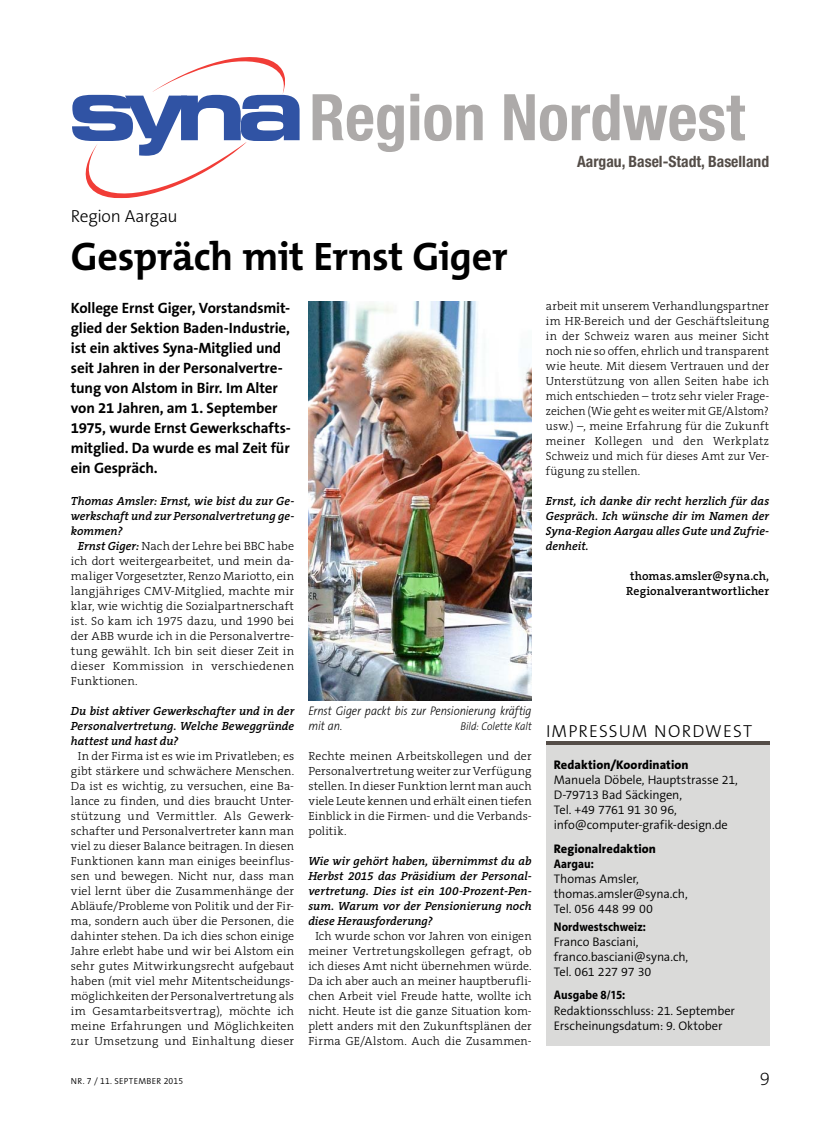
<style>
.page{position:relative;width:833px;height:1134px;background:#fff}
.page>*{position:absolute;margin:0;border:0;box-sizing:border-box;transform-origin:0 0}
.t1{font:700 condensed 64.38px "Helvetica Neue LT Std";color:#adaaa9}
.t2{font:700 40px "The Mix B W7";letter-spacing:-.015em;color:#000}
.t3{font:200 18.75px "The Sans B W2";color:#000}
.t4{font:300 17.5px "The Sans B W3";letter-spacing:.06em;color:#000}
.t5{font:700 condensed 15.62px "Helvetica Neue";color:#544d48}
.t6{font:700 15px/20px "The Sans B W7";letter-spacing:-.01em;color:#000}
.t7{font:300 12.5px/15px "The Sans B W4";letter-spacing:-.01em;color:#000}
.t8{font:italic 300 12.5px/15px "The Sans B W3";letter-spacing:-.01em;color:#000;scale:.9 1}
.t9{font:800 12.5px "The Sans B W8";letter-spacing:.005em;color:#000}
.t10{font:700 12.5px "Myriad Pro";letter-spacing:.005em;color:#000;scale:.9 1}
.t11{font:300 11.88px/15px "The Serif B W3";letter-spacing:.01em;color:#000;text-align:justify}
.t12{font:italic 600 11.88px/15px "The Serif B W6";letter-spacing:.005em;color:#000;text-align:justify}
.t13{font:600 11.88px/15px "The Serif B W6";letter-spacing:.005em;color:#000;text-align:center}
.t14{font:italic 300 11.25px "The Sans B W3";color:#000;scale:.9 1}
.t15{font:300 8.75px "The Sans B W4";letter-spacing:.03em;color:#000}
.s1{font-family:"The Serif B W6";font-weight:600;font-style:italic}
</style>
<div class="page">
<svg style="left:72px;top:57px;width:228px;height:141px"></svg>
<div style="left:546px;top:741px;width:223px;height:304px;background:#dadad9"></div>
<hr style="left:546px;top:741px;width:223px;height:4px;background:#544d48">
<img style="left:308px;top:302px;width:223px;height:398px">
<h1 class="t1" style="left:309px;top:78px;width:437px">Region Nordwest</h1>
<h3 class="t5" style="left:577px;top:152px;width:193px">Aargau, Basel-Stadt, Baselland</h3>
<h3 class="t4" style="left:71px;top:205px;width:108px">REGION AARGAU</h3>
<h2 class="t2" style="left:71px;top:231px;width:438px">Gespräch mit Ernst Giger</h2>
<p class="t6" style="left:71px;top:298px;width:221px">Kollege Ernst Giger, Vorstandsmit&shy;glied der Sektion Baden-Industrie, ist ein aktives Syna-Mitglied und seit Jahren in der Personalvertre&shy;tung von Alstom in Birr. Im Alter von 21 Jahren, am 1. September<br>1975, wurde Ernst Gewerkschafts&shy;mitglied. Da wurde es mal Zeit für ein Gespräch.</p>
<p class="t12" style="left:71px;top:494px;width:225px">Thomas Amsler: Ernst, wie bist du zur Ge&shy;werkschaft und zur Personalvertretung ge&shy;kommen?</p>
<p class="t11" style="left:71px;top:539px;width:225px;text-indent:7px"><span class="s1">Ernst Giger:</span> Nach der Lehre bei BBC habe ich dort weitergearbeitet, und mein da&shy;maliger Vorgesetzter, Renzo Mariotto, ein langjähriges CMV-Mitglied, machte mir klar, wie wichtig die Sozialpartnerschaft ist. So kam ich 1975 dazu, und 1990 bei der ABB wurde ich in die Personalvertre&shy;tung gewählt. Ich bin seit dieser Zeit in dieser Kommission in verschiedenen Funktionen.</p>
<p class="t12" style="left:71px;top:704px;width:225px">Du bist aktiver Gewerkschafter und in der Personalvertretung. Welche Beweggründe hattest und hast du?</p>
<p class="t11" style="left:71px;top:749px;width:225px;text-align:center">In der Firma ist es wie im Privatleben; es gibt stärkere und schwächere Menschen.<br>Da ist es wichtig, zu versuchen, eine Ba&shy;lance zu finden, und dies braucht Unter&shy;stützung und Vermittler. Als Gewerk&shy;schafter und Personalvertreter kann man viel zu dieser Balance beitragen. In diesen Funktionen kann man einiges beeinflus&shy;sen und bewegen. Nicht nur, dass man viel lernt über die Zusammenhänge der Abläufe/Probleme von Politik und der Fir&shy;ma, sondern auch über die Personen, die dahinter stehen. Da ich dies schon einige Jahre erlebt habe und wir bei Alstom ein sehr gutes Mitwirkungsrecht aufgebaut haben (mit viel mehr Mitentscheidungs&shy;möglichkeiten der Personalvertretung als im Gesamtarbeitsvertrag), möchte ich meine Erfahrungen und Möglichkeiten zur Umsetzung und Einhaltung dieser</p>
<p class="t11" style="left:308px;top:749px;width:225px">Rechte meinen Arbeitskollegen und der Personalvertretung weiter zur Verfügung stellen. In dieser Funktion lernt man auch viele Leute kennen und erhält einen tiefen Einblick in die Firmen- und die Verbands&shy;politik.</p>
<p class="t8" style="left:308px;top:704px;width:249px">Ernst Giger packt bis zur Pensionierung kräftig mit an.</p>
<p class="t14" style="left:460px;top:720px;width:81px">Bild: Colette Kalt</p>
<p class="t12" style="left:308px;top:854px;width:225px">Wie wir gehört haben, übernimmst du ab Herbst 2015 das Präsidium der Personal&shy;vertretung. Dies ist ein 100-Prozent-Pen&shy;sum. Warum vor der Pensionierung noch diese Herausforderung?</p>
<p class="t11" style="left:308px;top:929px;width:225px;text-align:center">Ich wurde schon vor Jahren von einigen meiner Vertretungskollegen gefragt, ob ich dieses Amt nicht übernehmen würde.<br>Da ich aber auch an meiner hauptberufli&shy;chen Arbeit viel Freude hatte, wollte ich nicht. Heute ist die ganze Situation kom&shy;plett anders mit den Zukunftsplänen der Firma GE/Alstom. Auch die Zusammen-</p>
<p class="t15" style="left:71px;top:1075px;width:114px">Nr. 7 / 11. September 2015</p>
<p class="t11" style="left:546px;top:299px;width:225px">arbeit mit unserem Verhandlungspartner im HR-Bereich und der Geschäftsleitung in der Schweiz waren aus meiner Sicht noch nie so offen, ehrlich und transparent wie heute. Mit diesem Vertrauen und der Unterstützung von allen Seiten habe ich mich entschieden – trotz sehr vieler Frage&shy;zeichen (Wie geht es weiter mit GE/Alstom? usw.) –, meine Erfahrung für die Zukunft meiner Kollegen und den Werkplatz Schweiz und mich für dieses Amt zur Ver&shy;fügung zu stellen.</p>
<p class="t12" style="left:546px;top:494px;width:225px">Ernst, ich danke dir recht herzlich für das Gespräch. Ich wünsche dir im Namen der Syna-Region Aargau alles Gute und Zufrie&shy;denheit.</p>
<p class="t13" style="left:626px;top:569px;width:144px">thomas.amsler@syna.ch,<br>Regionalverantwortlicher</p>
<h3 class="t4" style="left:546px;top:719px;width:208px">IMPRESSUM NORDWEST</h3>
<p class="t9" style="left:554px;top:757px;width:136px">Redaktion/Koordination</p>
<p class="t7" style="left:554px;top:772px;width:185px">Manuela Döbele, Hauptstrasse 21,<br>D-79713 Bad Säckingen,<br>Tel. +49 7761 91 30 96, info@computer-grafik-design.de</p>
<p class="t9" style="left:554px;top:840px;width:104px">Regionalredaktion</p>
<p class="t10" style="left:554px;top:855px;width:46px">Aargau:</p>
<p class="t7" style="left:554px;top:871px;width:135px">Thomas Amsler, thomas.amsler@syna.ch,<br>Tel. 056 448 99 00</p>
<p class="t10" style="left:554px;top:919px;width:104px">Nordwestschweiz:</p>
<p class="t7" style="left:554px;top:935px;width:136px">Franco Basciani, franco.basciani@syna.ch,<br>Tel. 061 227 97 30</p>
<p class="t10" style="left:554px;top:987px;width:81px">Ausgabe 8/15:</p>
<p class="t7" style="left:554px;top:1003px;width:183px;line-height:15.6px">Redaktionsschluss: 21. September<br>Erscheinungsdatum: 9. Oktober</p>
<h3 class="t3" style="left:759px;top:1066px;width:12px">9</h3>
</div>
